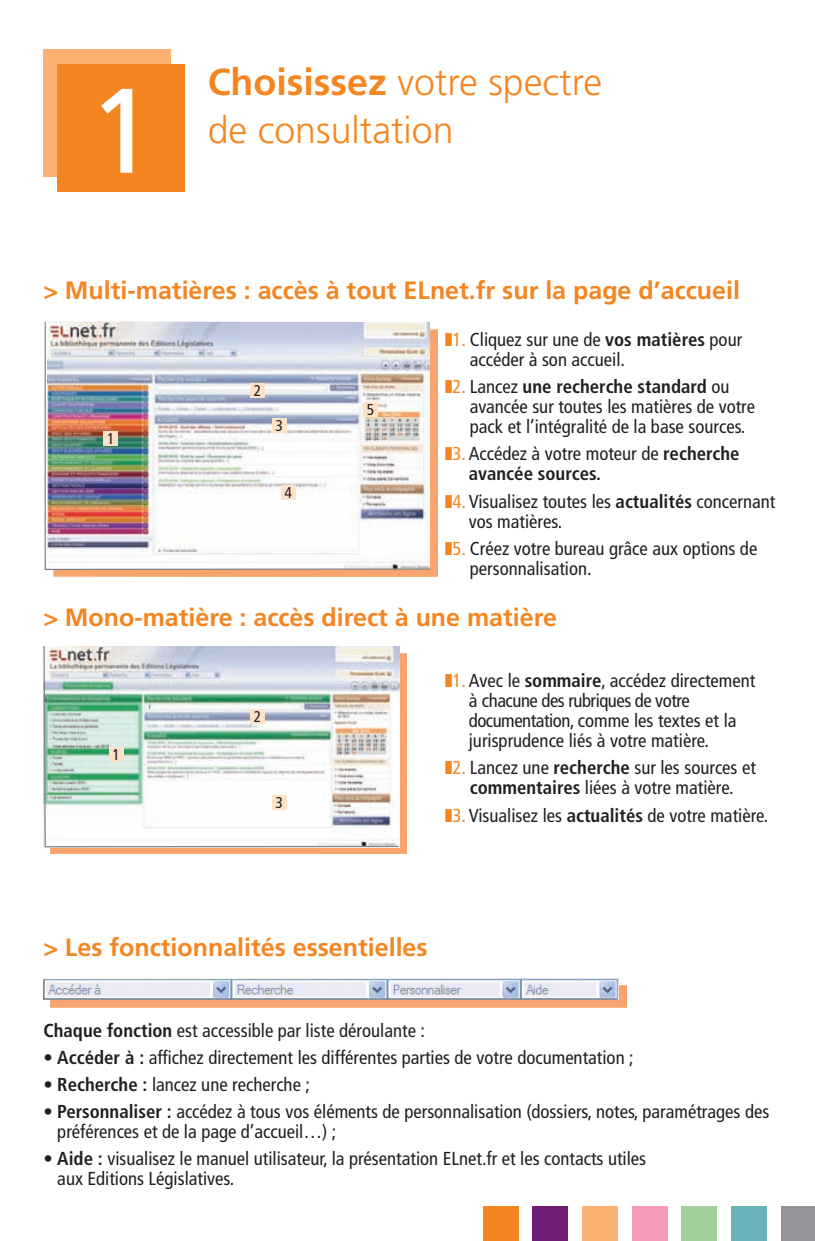
<style>
.page{position:relative;width:815px;height:1241px;background:#fff}
.page>*{position:absolute;margin:0;border:0;box-sizing:border-box;transform-origin:0 0}
.t1{font:120px "Frutiger";color:#fff}
.t2{font:300 37.5px/47.5px "Frutiger";color:#f58520}
.t3{font:700 25px "Frutiger";color:#f58520}
.t4{font:condensed 18.75px/20px "Frutiger";color:#231f20}
.t5{font:700 condensed 18.75px/20px "Frutiger";color:#231f20}
.t6{font:condensed 15.5px "Frutiger";color:#231f20}
.s1{font-weight:700}
.s2{color:#f58520}
.s3{font-weight:400;color:#f58520}
.s4{font-weight:400}
</style>
<div class="page">
<div style="left:780px;top:1205px;width:35px;height:35px;background:#939598"></div>
<div style="left:731px;top:1205px;width:35px;height:35px;background:#67b3b7"></div>
<div style="left:681px;top:1205px;width:36px;height:35px;background:#a3cf9a"></div>
<div style="left:632px;top:1205px;width:35px;height:35px;background:#f499b8"></div>
<div style="left:582px;top:1205px;width:35px;height:35px;background:#fab171"></div>
<div style="left:532px;top:1205px;width:36px;height:35px;background:#711d75"></div>
<div style="left:483px;top:1205px;width:35px;height:35px;background:#f58520"></div>
<div style="left:43px;top:50px;width:128px;height:127px;background:#fab171"></div>
<div style="left:58px;top:64px;width:127px;height:127px;background:#f58520"></div>
<img style="left:50px;top:985px;width:576px;height:21px">
<svg style="left:43px;top:321px;width:575px;height:678px"></svg>
<h1 class="t1" style="left:88px;top:83px;width:68px">1</h1>
<h2 class="t2" style="left:208px;top:61px;width:396px"><span class="s1">Choisissez</span> votre spectre de consultation</h2>
<h3 class="t3" style="left:43px;top:280px;width:698px">&gt; Multi-matières : accès à tout ELnet.fr sur la page d’accueil</h3>
<p class="t6" style="left:107px;top:432px;width:9px">1</p>
<p class="t6" style="left:254px;top:384px;width:9px">2</p>
<p class="t6" style="left:275px;top:419px;width:9px">3</p>
<p class="t6" style="left:284px;top:486px;width:9px">4</p>
<p class="t6" style="left:367px;top:403px;width:9px">5</p>
<p class="t4" style="left:470px;top:331px;width:274px;text-indent:-25px"><span class="s2">❚1.</span> Cliquez sur une de <span class="s1">vos matières</span> pour accéder à son accueil.</p>
<p class="t4" style="left:470px;top:378px;width:287px;text-indent:-25px"><span class="s2">❚2.</span> Lancez <span class="s1">une recherche standard</span> ou avancée sur toutes les matières de votre pack et l’intégralité de la base sources.</p>
<p class="t5" style="left:469px;top:445px;width:272px;text-indent:-24px"><span class="s2">❚</span><span class="s3">3.</span> <span class="s4">Accédez à votre moteur de</span> recherche avancée sources.</p>
<p class="t4" style="left:469px;top:492px;width:308px;text-indent:-24px"><span class="s2">❚4.</span> Visualisez toutes les <span class="s1">actualités</span> concernant vos matières.</p>
<p class="t4" style="left:470px;top:539px;width:289px;text-indent:-25px"><span class="s2">❚5.</span> Créez votre bureau grâce aux options de personnalisation.</p>
<h3 class="t3" style="left:43px;top:607px;width:515px">&gt; Mono-matière : accès direct à une matière</h3>
<p class="t6" style="left:112px;top:748px;width:9px">1</p>
<p class="t6" style="left:254px;top:710px;width:9px">2</p>
<p class="t6" style="left:275px;top:796px;width:9px">3</p>
<p class="t4" style="left:469px;top:672px;width:288px;text-indent:-24px"><span class="s2">❚1.</span> Avec le <span class="s1">sommaire</span>, accédez directement à chacune des rubriques de votre documentation, comme les textes et la jurisprudence liés à votre matière.</p>
<p class="t4" style="left:445px;top:759px;width:313px;text-align:center"><span class="s2">❚2.</span> Lancez une <span class="s1">recherche</span> sur les sources et <span class="s1">commentaires</span> liées à votre matière.</p>
<p class="t4" style="left:445px;top:806px;width:325px"><span class="s2">❚3.</span> Visualisez les <span class="s1">actualités</span> de votre matière.</p>
<h3 class="t3" style="left:43px;top:936px;width:386px">&gt; Les fonctionnalités essentielles</h3>
<p class="t4" style="left:43px;top:1021px;width:383px"><span class="s1">Chaque fonction</span> est accessible par liste déroulante :</p>
<p class="t4" style="left:43px;top:1048px;width:592px">• <span class="s1">Accéder à :</span> affichez directement les différentes parties de votre documentation ;</p>
<p class="t4" style="left:43px;top:1075px;width:268px">• <span class="s1">Recherche :</span> lancez une recherche ;</p>
<p class="t4" style="left:57px;top:1103px;width:713px;text-indent:-14px">• <span class="s1">Personnaliser :</span> accédez à tous vos éléments de personnalisation (dossiers, notes, paramétrages des préférences et de la page d’accueil…) ;</p>
<p class="t4" style="left:57px;top:1150px;width:590px;text-indent:-14px">• <span class="s1">Aide :</span> visualisez le manuel utilisateur, la présentation ELnet.fr et les contacts utiles aux Editions Législatives.</p>
</div>
